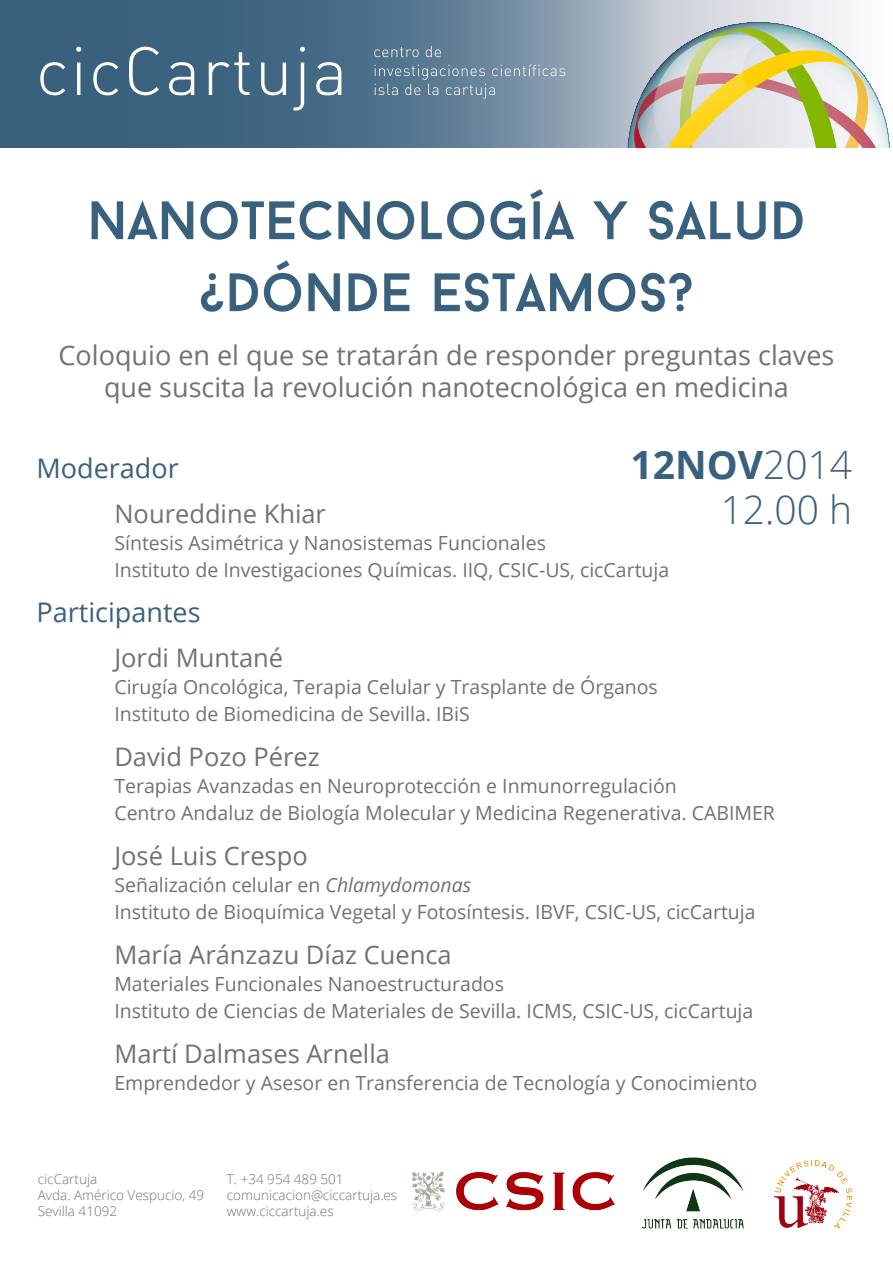
<style>
.page{position:relative;width:893px;height:1263px;background:#fff}
.page>*{position:absolute;margin:0;border:0;box-sizing:border-box;transform-origin:0 0}
.t1{font:54px/72px "Baron Neue";color:#39617e;text-align:center}
.t2{font:300 39px/45px "Open Sans";color:#39617e;text-align:right}
.t3{font:27px/31.5px "Open Sans";color:#707173;text-align:center}
.t4{font:27px "Open Sans";color:#39617e}
.t5{font:25.5px "Open Sans";color:#707173}
.t6{font:19.5px/27px "Open Sans";color:#707173}
.t7{font:300 13.5px/16.2px "Open Sans";color:#707173}
.s1{font-weight:700}
.s2{font-style:italic}
</style>
<div class="page">
<img style="left:411px;top:1157px;width:442px;height:72px">
<svg style="left:0;top:0;width:845px;height:148px;background:#4c6f8a"></svg>
<svg style="left:358px;top:11px;width:532px;height:137px;background:#a3afab"></svg>
<svg style="left:25px;top:49px;width:40px;height:50px;background:#4d718b"></svg>
<svg style="left:76px;top:25px;width:11px;height:73px"></svg>
<svg style="left:93px;top:25px;width:248px;height:85px;background:#4f728c"></svg>
<h1 class="t1" style="left:87px;top:183px;width:720px">NANOTECNOLOGÍA Y SALUD ¿DÓNDE ESTAMOS?</h1>
<h3 class="t3" style="left:59px;top:339px;width:777px">Coloquio en el que se tratarán de responder preguntas claves que suscita la revolución nanotecnológica en medicina</h3>
<h2 class="t2" style="left:630px;top:441px;width:223px"><span class="s1">12NOV</span>2014<br>12.00 h</h2>
<h3 class="t4" style="left:37px;top:449px;width:144px">Moderador</h3>
<h3 class="t5" style="left:114px;top:496px;width:213px">Noureddine Khiar</h3>
<p class="t6" style="left:114px;top:529px;width:556px">Síntesis Asimétrica y Nanosistemas Funcionales<br>Instituto de Investigaciones Químicas. IIQ, CSIC-US, cicCartuja</p>
<h3 class="t4" style="left:37px;top:593px;width:166px">Participantes</h3>
<h3 class="t5" style="left:114px;top:640px;width:170px">Jordi Muntané</h3>
<p class="t6" style="left:114px;top:673px;width:545px">Cirugía Oncológica, Terapia Celular y Trasplante de Órganos<br>Instituto de Biomedicina de Sevilla. IBiS</p>
<h3 class="t5" style="left:114px;top:739px;width:207px">David Pozo Pérez</h3>
<p class="t6" style="left:114px;top:772px;width:662px">Terapias Avanzadas en Neuroprotección e Inmunorregulación<br>Centro Andaluz de Biología Molecular y Medicina Regenerativa. CABIMER</p>
<h3 class="t5" style="left:114px;top:838px;width:195px">José Luis Crespo</h3>
<p class="t6" style="left:114px;top:871px;width:643px">Señalización celular en <span class="s2">Chlamydomonas<br></span>Instituto de Bioquímica Vegetal y Fotosíntesis. IBVF, CSIC-US, cicCartuja</p>
<h3 class="t5" style="left:114px;top:937px;width:339px">María Aránzazu Díaz Cuenca</h3>
<p class="t6" style="left:114px;top:970px;width:640px">Materiales Funcionales Nanoestructurados<br>Instituto de Ciencias de Materiales de Sevilla. ICMS, CSIC-US, cicCartuja</p>
<h3 class="t5" style="left:114px;top:1036px;width:277px">Martí Dalmases Arnella</h3>
<p class="t6" style="left:114px;top:1069px;width:644px">Emprendedor y Asesor en Transferencia de Tecnología y Conocimiento</p>
<p class="t7" style="left:38px;top:1170px;width:168px">cicCartuja<br>Avda. Américo Vespucio, 49<br>Sevilla 41092</p>
<p class="t7" style="left:227px;top:1170px;width:172px">T. +34 954 489 501 comunicacion@ciccartuja.es www.ciccartuja.es</p>
</div>
